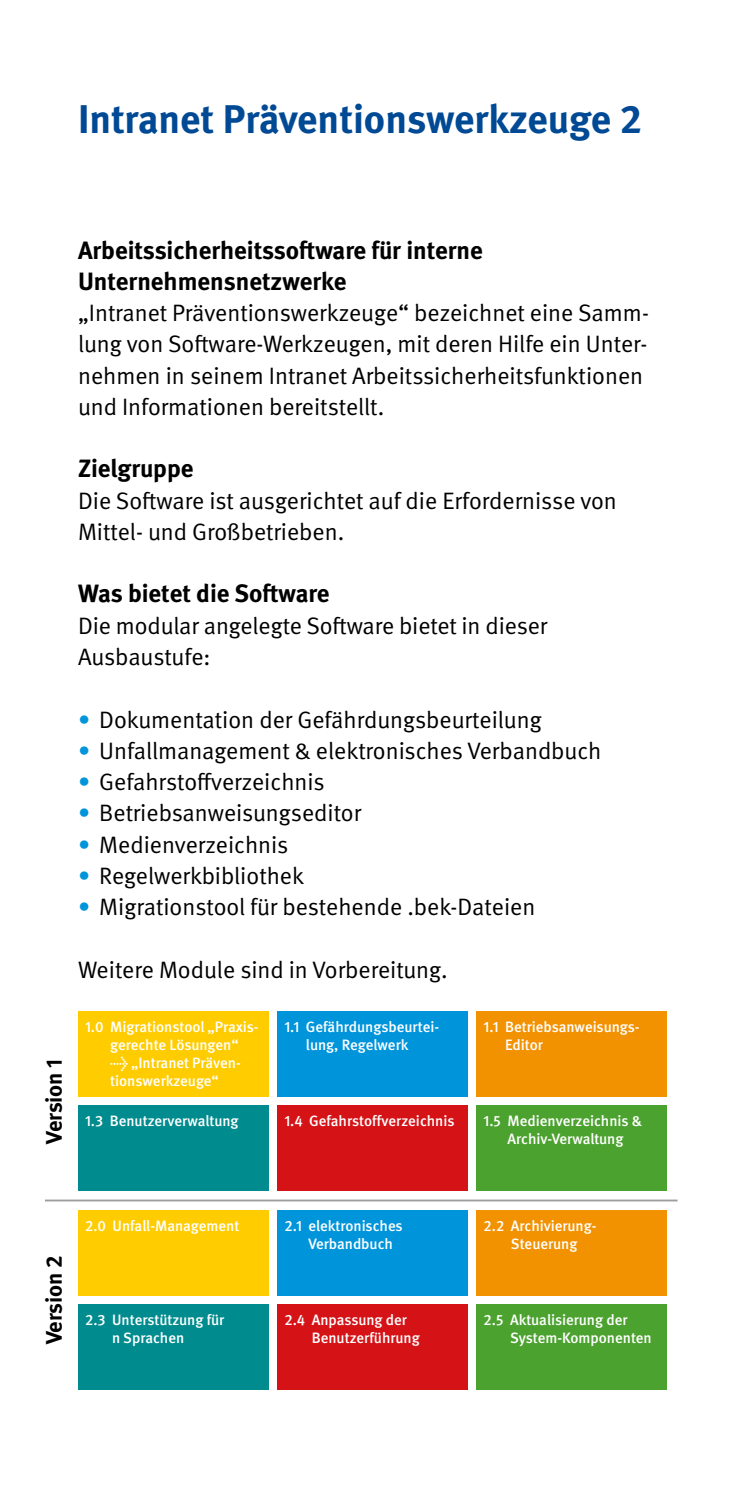
<style>
.page{position:relative;width:745px;height:1489px;background:#fff}
.page>*{position:absolute;margin:0;border:0;box-sizing:border-box;transform-origin:0 0}
.t1{font:700 40px "DGUV Meta";color:#004994}
.t2{font:700 25px/31.2px "DGUV Meta";color:#000}
.t3{font:23.75px/31.2px "DGUV Meta";color:#000}
.t4{font:700 22.5px "DGUV Meta";color:#000}
.t5{font:500 15px/18px "DGUV Meta";color:#fff}
.s1{color:#0095db}
</style>
<div class="page">
<div style="left:78px;top:1304px;width:190px;height:85px;background:#008c8e"></div>
<div style="left:277px;top:1304px;width:190px;height:85px;background:#d51317"></div>
<div style="left:277px;top:1210px;width:190px;height:85px;background:#0095db"></div>
<div style="left:277px;top:1011px;width:190px;height:85px;background:#0095db"></div>
<div style="left:476px;top:1304px;width:190px;height:85px;background:#4ca22f"></div>
<div style="left:476px;top:1210px;width:190px;height:85px;background:#f39200"></div>
<div style="left:476px;top:1011px;width:190px;height:85px;background:#f39200"></div>
<hr style="left:45px;top:1199px;width:632px;height:2px;background:#9d9d9c">
<div style="left:277px;top:1105px;width:190px;height:85px;background:#d51317"></div>
<div style="left:476px;top:1105px;width:190px;height:85px;background:#4ca22f"></div>
<div style="left:78px;top:1210px;width:190px;height:85px;background:#fc0"></div>
<div style="left:78px;top:1105px;width:190px;height:85px;background:#008c8e"></div>
<div style="left:78px;top:1011px;width:190px;height:85px;background:#fc0"></div>
<h1 class="t1" style="left:78px;top:96px;width:565px">Intranet Präventionswerkzeuge 2</h1>
<p class="t2" style="left:78px;top:235px;width:406px">Arbeitssicherheitssoftware für interne<br>Unternehmensnetzwerke</p>
<p class="t3" style="left:78px;top:298px;width:572px">„Intranet Präventionswerkzeuge“ bezeichnet eine Samm&shy;lung von Software-Werkzeugen, mit deren Hilfe ein Unter&shy;nehmen in seinem Intranet Arbeitssicherheitsfunktionen und Informationen bereitstellt.</p>
<p class="t2" style="left:78px;top:454px;width:117px">Zielgruppe</p>
<p class="t3" style="left:78px;top:485px;width:540px">Die Software ist ausgerichtet auf die Erfordernisse von<br>Mittel- und Großbetrieben.</p>
<p class="t2" style="left:78px;top:579px;width:253px">Was bietet die Software</p>
<p class="t3" style="left:78px;top:610px;width:470px">Die modular angelegte Software bietet in dieser<br>Ausbaustufe:</p>
<p class="t3" style="left:78px;top:704px;width:465px"><span class="s1">•</span> Dokumentation der Gefährdungsbeurteilung</p>
<p class="t3" style="left:78px;top:735px;width:524px"><span class="s1">•</span> Unfallmanagement &amp; elektronisches Verbandbuch</p>
<p class="t3" style="left:78px;top:766px;width:248px"><span class="s1">•</span> Gefahrstoffverzeichnis</p>
<p class="t3" style="left:78px;top:798px;width:284px"><span class="s1">•</span> Betriebsanweisungseditor</p>
<p class="t3" style="left:78px;top:829px;width:212px"><span class="s1">•</span> Medienverzeichnis</p>
<p class="t3" style="left:78px;top:860px;width:227px"><span class="s1">•</span> Regelwerkbibliothek</p>
<p class="t3" style="left:78px;top:891px;width:458px"><span class="s1">•</span> Migrationstool für bestehende .bek-Dateien</p>
<p class="t4" style="left:41px;top:1143px;width:87px;rotate:-90deg">Version 1</p>
<p class="t3" style="left:78px;top:954px;width:371px">Weitere Module sind in Vorbereitung.</p>
<p class="t5" style="left:85px;top:1018px;width:175px;text-align:center">1.0 Migrationstool „Praxis&shy;gerechte Lösungen“</p>
<p class="t5" style="left:110px;top:1054px;width:131px">→ „Intranet Präven&shy;tionswerkzeuge“</p>
<p class="t5" style="left:306px;top:1018px;width:135px;text-indent:-22px">1.1 Gefährdungsbeurtei&shy;lung, Regelwerk</p>
<p class="t5" style="left:505px;top:1018px;width:136px;text-indent:-22px">1.1 Betriebsanweisungs-<br>Editor</p>
<p class="t5" style="left:85px;top:1112px;width:155px">1.3 Benutzerverwaltung</p>
<p class="t5" style="left:284px;top:1112px;width:171px">1.4 Gefahrstoffverzeichnis</p>
<p class="t5" style="left:483px;top:1112px;width:160px;text-align:center">1.5 Medienverzeichnis &amp;<br>Archiv-Verwaltung</p>
<p class="t4" style="left:41px;top:1344px;width:91px;rotate:-90deg">Version 2</p>
<p class="t5" style="left:85px;top:1216px;width:156px">2.0 Unfall-Management</p>
<p class="t5" style="left:308px;top:1216px;width:96px;text-indent:-24px">2.1 elektronisches<br>Verbandbuch</p>
<p class="t5" style="left:112px;top:1310px;width:113px;text-indent:-27px">2.3 Unterstützung für n Sprachen</p>
<p class="t5" style="left:311px;top:1310px;width:110px;text-indent:-27px">2.4 Anpassung der<br>Benutzerführung</p>
<p class="t5" style="left:483px;top:1216px;width:114px;text-align:center">2.2 Archivierung-<br>Steuerung</p>
<p class="t5" style="left:509px;top:1310px;width:143px;text-indent:-26px">2.5 Aktualisierung der<br>System-Komponenten</p>
</div>
